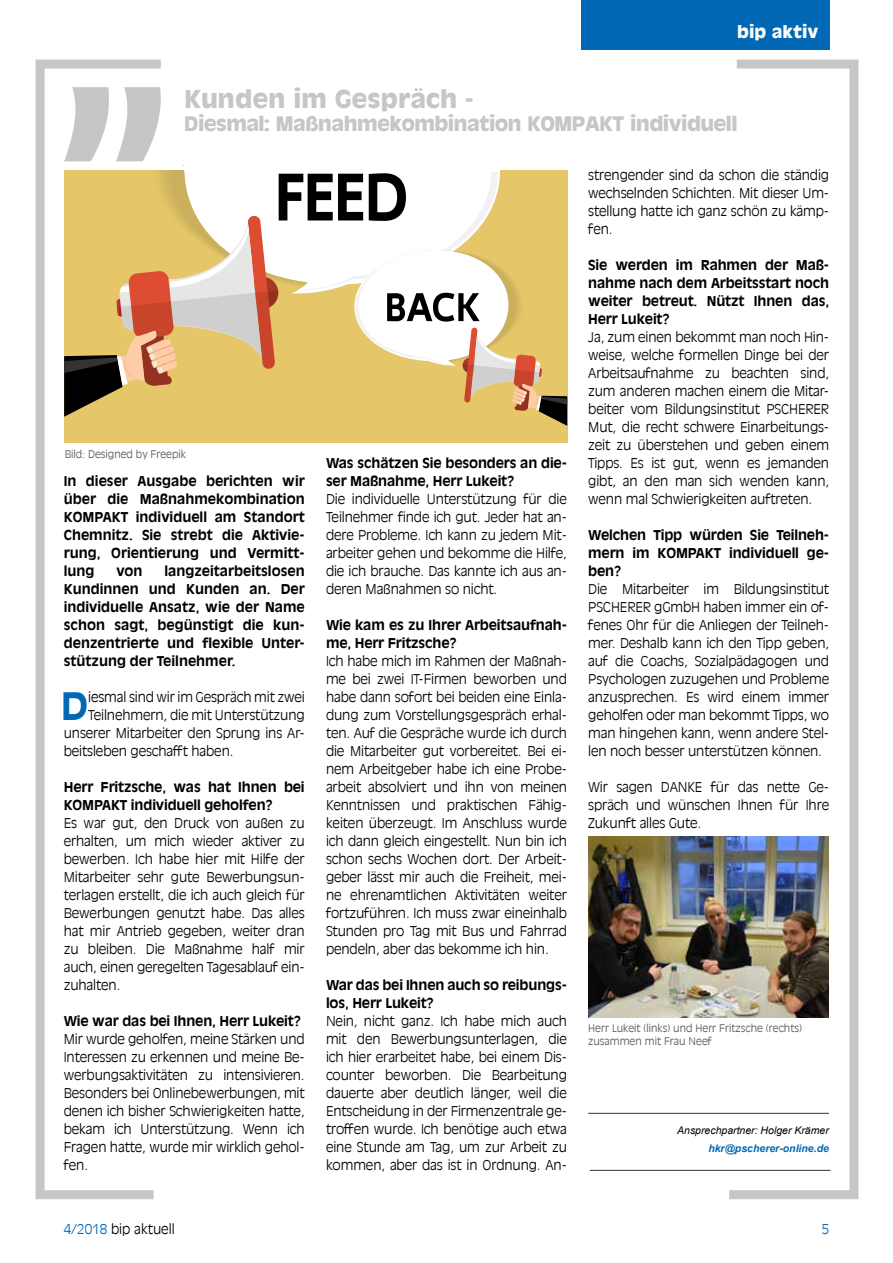
<style>
.page{position:relative;width:893px;height:1263px;background:#fff}
.page>*{position:absolute;margin:0;border:0;box-sizing:border-box;transform-origin:0 0}
.t1{font:700 37.8px "Antique Olive LT";color:#0068b4}
.t2{font:700 24px "Antique Olive";color:#c5c6c6}
.t3{font:700 19.5px "Antique Olive";letter-spacing:-.03em;color:#c5c6c6}
.t4{font:700 16.5px "Antique Olive";color:#fff}
.t5{font:300 13.5px/18px "Antique Olive LT";letter-spacing:-.01em;color:#000;text-align:justify}
.t6{font:700 13.5px/18px "Antique Olive LT";letter-spacing:-.01em;color:#000;text-align:justify}
.t7{font:300 13.5px "Antique Olive LT";color:#0068b4}
.t8{font:300 10.5px/12.6px "Antique Olive LT";color:#565655}
.t9{font:italic 10.5px "Arial";color:#000}
.t10{font:italic 700 10.5px "Arial";color:#0068b4}
.s1{color:#0068b4}
</style>
<div class="page">
<div style="left:581px;top:0;width:248px;height:50px;background:#0068b4"></div>
<div style="left:64px;top:170px;width:503px;height:272px;background:#e5c769"></div>
<svg style="left:35px;top:59px;width:135px;height:1141px"></svg>
<svg style="left:720px;top:59px;width:139px;height:1141px"></svg>
<hr style="left:588px;top:1113px;width:241px;height:1px;background:#333">
<hr style="left:590px;top:1170px;width:240px;height:1px;background:#333">
<img style="left:588px;top:836px;width:241px;height:181px">
<svg style="left:64px;top:87px;width:503px;height:339px"></svg>
<p class="t4" style="left:737px;top:20px;width:83px">BIP AKTIV</p>
<h2 class="t2" style="left:184px;top:83px;width:291px">KUNDEN IM GESPRÄCH -</h2>
<h3 class="t3" style="left:184px;top:111px;width:555px">DIESMAL: MAßNAHMEKOMBINATION KOMPAKT INDIVIDUELL</h3>
<p class="t8" style="left:65px;top:448px;width:123px">Bild: Designed by Freepik</p>
<p class="t6" style="left:64px;top:472px;width:242px">In dieser Ausgabe berichten wir über die Maßnahmekombination KOMPAKT individuell am Standort Chemnitz. Sie strebt die Aktivie&shy;rung, Orientierung und Vermitt&shy;lung</p>
<p class="t6" style="left:64px;top:562px;width:242px;text-indent:101px">langzeitarbeitslosen Kundinnen und Kunden an. Der individuelle Ansatz, wie der Name schon sagt, begünstigt die kun&shy;denzentrierte und flexible Unter&shy;stützung der Teilnehmer.</p>
<h1 class="t1" style="left:61px;top:683px;width:29px">D</h1>
<p class="t5" style="left:88px;top:688px;width:218px">iesmal sind wir im Gespräch mit zwei</p>
<p class="t6" style="left:116px;top:562px;width:28px">von</p>
<p class="t5" style="left:88px;top:706px;width:218px">Teilnehmern, die mit Unterstützung</p>
<p class="t5" style="left:64px;top:724px;width:242px">unserer Mitarbeiter den Sprung ins Ar-</p>
<p class="t5" style="left:64px;top:742px;width:171px">beitsleben geschafft haben.</p>
<p class="t6" style="left:64px;top:778px;width:242px">Herr Fritzsche, was hat Ihnen bei<br>KOMPAKT individuell geholfen?</p>
<p class="t5" style="left:64px;top:814px;width:242px">Es war gut, den Druck von außen zu erhalten, um mich wieder aktiver zu bewerben. Ich habe hier mit Hilfe der Mitarbeiter sehr gute Bewerbungsun&shy;terlagen erstellt, die ich auch gleich für Bewerbungen genutzt habe. Das alles hat mir Antrieb gegeben, weiter dran zu bleiben. Die Maßnahme half mir auch, einen geregelten Tagesablauf ein&shy;zuhalten.</p>
<p class="t6" style="left:64px;top:1012px;width:239px">Wie war das bei Ihnen, Herr Lukeit?</p>
<p class="t5" style="left:64px;top:1030px;width:242px">Mir wurde geholfen, meine Stärken und Interessen zu erkennen und meine Be&shy;werbungsaktivitäten zu intensivieren.<br>Besonders bei Onlinebewerbungen, mit denen ich bisher Schwierigkeiten hatte, bekam ich Unterstützung. Wenn ich Fragen hatte, wurde mir wirklich gehol&shy;fen.</p>
<p class="t6" style="left:326px;top:454px;width:242px">Was schätzen Sie besonders an die&shy;ser Maßnahme, Herr Lukeit?</p>
<p class="t5" style="left:326px;top:490px;width:242px">Die individuelle Unterstützung für die Teilnehmer finde ich gut. Jeder hat an&shy;dere Probleme. Ich kann zu jedem Mit&shy;arbeiter gehen und bekomme die Hilfe, die ich brauche. Das kannte ich aus an&shy;deren Maßnahmen so nicht.</p>
<p class="t6" style="left:326px;top:616px;width:242px">Wie kam es zu Ihrer Arbeitsaufnah&shy;me, Herr Fritzsche?</p>
<p class="t5" style="left:326px;top:652px;width:242px">Ich habe mich im Rahmen der Maßnah&shy;me bei zwei IT-Firmen beworben und habe dann sofort bei beiden eine Einla&shy;dung zum Vorstellungsgespräch erhal&shy;ten. Auf die Gespräche wurde ich durch die Mitarbeiter gut vorbereitet. Bei ei&shy;nem Arbeitgeber habe ich eine Probe&shy;arbeit absolviert und ihn von meinen Kenntnissen und praktischen Fähig&shy;keiten überzeugt. Im Anschluss wurde ich dann gleich eingestellt. Nun bin ich schon sechs Wochen dort. Der Arbeit&shy;geber lässt mir auch die Freiheit, mei&shy;ne ehrenamtlichen Aktivitäten weiter fortzuführen. Ich muss zwar eineinhalb Stunden pro Tag mit Bus und Fahrrad pendeln, aber das bekomme ich hin.</p>
<p class="t6" style="left:326px;top:976px;width:242px">War das bei Ihnen auch so reibungs&shy;los, Herr Lukeit?</p>
<p class="t5" style="left:326px;top:1012px;width:242px">Nein, nicht ganz. Ich habe mich auch mit den Bewerbungsunterlagen, die ich hier erarbeitet habe, bei einem Dis&shy;counter beworben. Die Bearbeitung dauerte aber deutlich länger, weil die Entscheidung in der Firmenzentrale ge&shy;troffen wurde. Ich benötige auch etwa eine Stunde am Tag, um zur Arbeit zu kommen, aber das ist in Ordnung. An-</p>
<p class="t5" style="left:588px;top:166px;width:242px">strengender sind da schon die ständig wechselnden Schichten. Mit dieser Um&shy;stellung hatte ich ganz schön zu kämp&shy;fen.</p>
<p class="t6" style="left:588px;top:256px;width:242px">Sie werden im Rahmen der Maß&shy;nahme nach dem Arbeitsstart noch weiter betreut. Nützt Ihnen das, Herr Lukeit?</p>
<p class="t5" style="left:588px;top:328px;width:242px">Ja, zum einen bekommt man noch Hin&shy;weise, welche formellen Dinge bei der Arbeitsaufnahme zu beachten sind, zum anderen machen einem die Mitar&shy;beiter vom Bildungsinstitut PSCHERER Mut, die recht schwere Einarbeitungs&shy;zeit zu überstehen und geben einem Tipps. Es ist gut, wenn es jemanden gibt, an den man sich wenden kann, wenn mal Schwierigkeiten auftreten.</p>
<p class="t6" style="left:588px;top:526px;width:242px">Welchen Tipp würden Sie Teilneh&shy;mern im KOMPAKT individuell ge&shy;ben?</p>
<p class="t5" style="left:588px;top:580px;width:242px">Die Mitarbeiter im Bildungsinstitut PSCHERER gGmbH haben immer ein of&shy;fenes Ohr für die Anliegen der Teilneh&shy;mer. Deshalb kann ich den Tipp geben, auf die Coachs, Sozialpädagogen und Psychologen zuzugehen und Probleme anzusprechen. Es wird einem immer geholfen oder man bekommt Tipps, wo man hingehen kann, wenn andere Stel&shy;len noch besser unterstützen können.</p>
<p class="t5" style="left:588px;top:778px;width:242px">Wir sagen DANKE für das nette Ge&shy;spräch und wünschen Ihnen für Ihre Zukunft alles Gute.</p>
<p class="t8" style="left:588px;top:1022px;width:215px">Herr Lukeit (links) und Herr Fritzsche (rechts) zusammen mit Frau Neef</p>
<p class="t9" style="left:677px;top:1124px;width:153px">Ansprechpartner: Holger Krämer</p>
<p class="t10" style="left:708px;top:1141px;width:122px">hkr@pscherer-online.de</p>
<p class="t5" style="left:64px;top:1220px;width:113px"><span class="s1">4/2018</span> bip aktuell</p>
<p class="t7" style="left:822px;top:1221px;width:9px">5</p>
</div>
